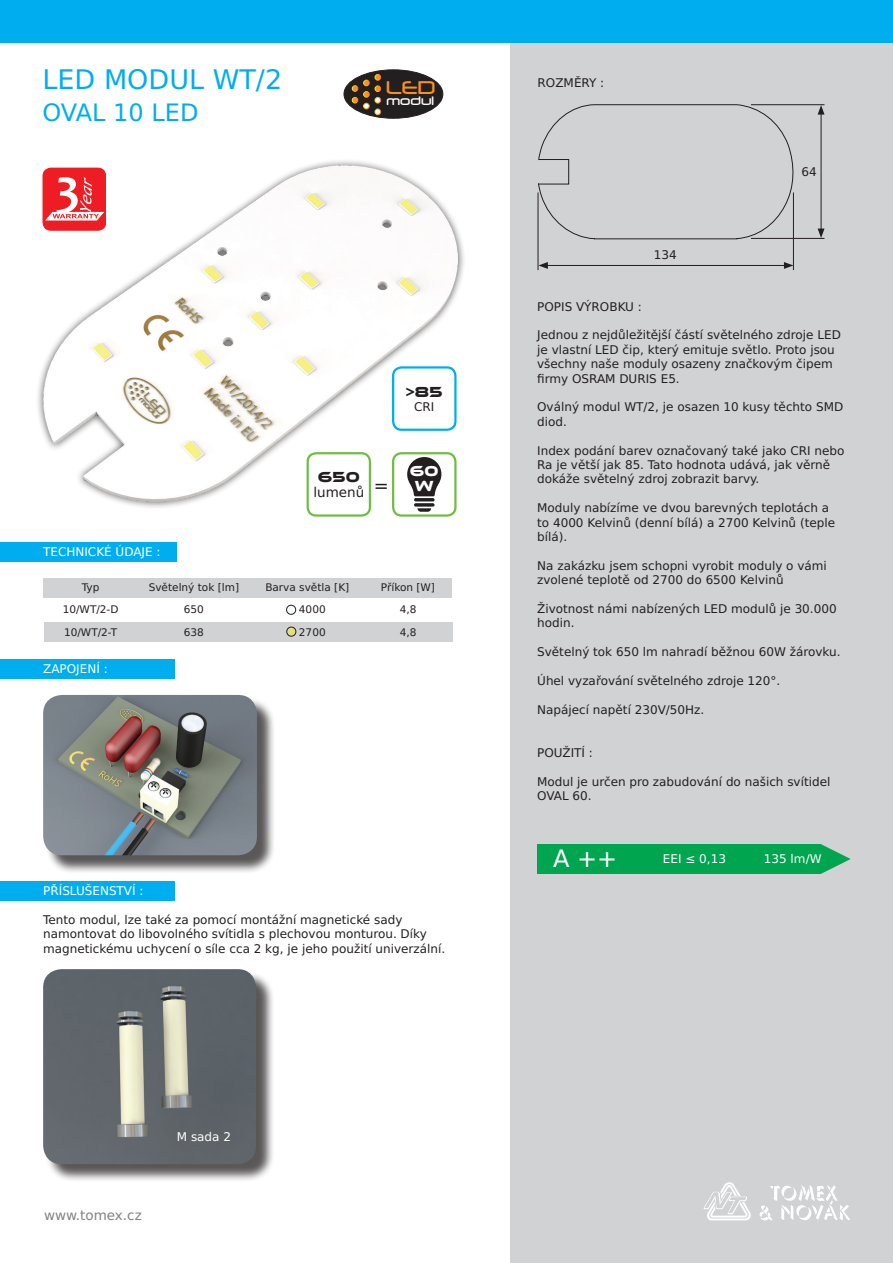
<style>
.page{position:relative;width:893px;height:1263px;background:#fff}
.page>*{position:absolute;margin:0;border:0;box-sizing:border-box;transform-origin:0 0}
.t1{font:27px "TOMEX";color:#00aeef}
.t2{font:24px "TOMEX";color:#00aeef}
.t3{font:24px "TOMEX";color:#fff}
.t4{font:21.6px "Neuropol";color:#f7931d}
.t5{font:18px "TOMEX";color:#231f20}
.t6{font:15px "Ethnocentric Rg";color:#231f20}
.t7{font:15px "Ethnocentric Rg";color:#fff}
.t8{font:14.4px "Neuropol";color:#fff}
.t9{font:13.5px "TOMEX";color:#808285}
.t10{font:13.5px "TOMEX";color:#231f20}
.t11{font:12px/14.4px "TOMEX";color:#231f20}
.t12{font:12px "TOMEX";color:#fff}
.t13{font:10.5px "TOMEX";color:#231f20}
</style>
<div class="page">
<div style="left:36px;top:158px;width:430px;height:352px;background:#231f20;opacity:.75"></div>
<img style="left:44px;top:166px;width:414px;height:336px">
<div style="left:510px;top:0;width:383px;height:1263px;background:#d1d2d4"></div>
<div style="left:0;top:0;width:893px;height:43px;background:#00aeef"></div>
<hr style="left:793px;top:192px;width:1px;height:78px;background:#231f20">
<hr style="left:545px;top:265px;width:241px;height:1px;background:#231f20">
<svg style="left:539px;top:262px;width:9px;height:7px"></svg>
<svg style="left:784px;top:262px;width:9px;height:7px"></svg>
<hr style="left:751px;top:104px;width:73px;height:1px;background:#231f20">
<hr style="left:821px;top:112px;width:1px;height:119px;background:#231f20">
<svg style="left:818px;top:229px;width:6px;height:9px"></svg>
<svg style="left:818px;top:105px;width:6px;height:10px"></svg>
<div style="left:344px;top:70px;width:99px;height:48px;background:#231f20;border-radius:50%"></div>
<div style="left:344px;top:70px;width:99px;height:48px;border:1px solid #231f20;border-radius:50%"></div>
<div style="left:363px;top:103px;width:7px;height:6px;border:1px solid #fff;border-radius:50%"></div>
<div style="left:375px;top:74px;width:6px;height:7px;border:1px solid #fff;border-radius:50%"></div>
<div style="left:375px;top:85px;width:6px;height:7px;border:1px solid #fff;border-radius:50%"></div>
<div style="left:363px;top:80px;width:7px;height:6px;border:1px solid #fff;border-radius:50%"></div>
<div style="left:363px;top:91px;width:7px;height:7px;border:1px solid #fff;border-radius:50%"></div>
<svg style="left:352px;top:80px;width:17px;height:29px"></svg>
<svg style="left:375px;top:86px;width:6px;height:17px"></svg>
<svg style="left:375px;top:109px;width:6px;height:6px"></svg>
<svg style="left:43px;top:168px;width:63px;height:63px;background:#f14c51"></svg>
<div style="left:392px;top:452px;width:65px;height:65px;border:2px solid #6ebe44;border-radius:9px"></div>
<svg style="left:407px;top:457px;width:34px;height:55px"></svg>
<div style="left:307px;top:452px;width:64px;height:65px;border:2px solid #6ebe44;border-radius:9px"></div>
<div style="left:392px;top:366px;width:65px;height:65px;border:2px solid #00aeef;border-radius:9px"></div>
<div style="left:0;top:881px;width:175px;height:19px;background:#00aeef"></div>
<div style="left:0;top:659px;width:175px;height:19px;background:#00aeef"></div>
<div style="left:0;top:542px;width:176px;height:19px;background:#00aeef"></div>
<div style="left:45px;top:697px;width:230px;height:177px;background:#231f20;opacity:.75"></div>
<img style="left:43px;top:695px;width:214px;height:160px">
<div style="left:45px;top:971px;width:230px;height:212px;background:#231f20;opacity:.75"></div>
<img style="left:43px;top:969px;width:213px;height:195px">
<div style="left:44px;top:622px;width:408px;height:19px;background:#d1d2d4"></div>
<div style="left:44px;top:578px;width:408px;height:20px;background:#d1d2d4"></div>
<div style="left:287px;top:627px;width:9px;height:9px;background:#e3de80;border-radius:50%"></div>
<div style="left:287px;top:605px;width:9px;height:9px;background:#fafdfe;border-radius:50%"></div>
<div style="left:286px;top:605px;width:10px;height:9px;border:1px solid #231f20;border-radius:50%"></div>
<div style="left:287px;top:627px;width:9px;height:9px;border:1px solid #231f20;border-radius:50%"></div>
<svg style="left:703px;top:1182px;width:147px;height:38px"></svg>
<div style="left:537px;top:844px;width:284px;height:30px;background:#00a54f"></div>
<svg style="left:821px;top:844px;width:30px;height:30px"></svg>
<svg style="left:537px;top:104px;width:258px;height:136px"></svg>
<div style="left:538px;top:159px;width:31px;height:25px;border:1px solid #231f20"></div>
<hr style="left:751px;top:238px;width:73px;height:1px;background:#231f20">
<hr style="left:538px;top:192px;width:1px;height:78px;background:#231f20">
<p class="t1" style="left:43px;top:57px;width:241px">LED MODUL WT/2</p>
<p class="t2" style="left:43px;top:93px;width:157px">OVAL 10 LED</p>
<p class="t4" style="left:386px;top:76px;width:50px">LED</p>
<p class="t8" style="left:386px;top:93px;width:49px">modul</p>
<p class="t12" style="left:43px;top:542px;width:119px">TECHNICKÉ ÚDAJE :</p>
<p class="t6" style="left:406px;top:383px;width:38px">&gt;85</p>
<p class="t11" style="left:414px;top:400px;width:22px">CRI</p>
<p class="t6" style="left:318px;top:467px;width:44px">650</p>
<p class="t10" style="left:313px;top:481px;width:52px">lumenů</p>
<p class="t5" style="left:374px;top:471px;width:17px">=</p>
<p class="t7" style="left:410px;top:462px;width:30px">60</p>
<p class="t7" style="left:415px;top:477px;width:20px">W</p>
<p class="t13" style="left:82px;top:578px;width:19px">Typ</p>
<p class="t13" style="left:63px;top:601px;width:57px">10/WT/2-D</p>
<p class="t13" style="left:64px;top:623px;width:55px">10/WT/2-T</p>
<p class="t12" style="left:43px;top:659px;width:66px">ZAPOJENÍ :</p>
<p class="t13" style="left:149px;top:578px;width:92px">Světelný tok [lm]</p>
<p class="t13" style="left:184px;top:601px;width:22px">650</p>
<p class="t13" style="left:184px;top:623px;width:22px">638</p>
<p class="t13" style="left:265px;top:578px;width:85px">Barva světla [K]</p>
<p class="t13" style="left:299px;top:601px;width:28px">4000</p>
<p class="t13" style="left:299px;top:623px;width:28px">2700</p>
<p class="t13" style="left:381px;top:578px;width:56px">Příkon [W]</p>
<p class="t13" style="left:400px;top:601px;width:18px">4,8</p>
<p class="t13" style="left:400px;top:623px;width:18px">4,8</p>
<p class="t12" style="left:43px;top:881px;width:102px">PŘÍSLUŠENSTVÍ :</p>
<p class="t11" style="left:43px;top:912px;width:361px">Tento modul, lze také za pomocí montážní magnetické sady</p>
<p class="t11" style="left:43px;top:927px;width:404px">namontovat do libovolného svítidla s plechovou monturou. Díky magnetickému uchycení o síle cca 2 kg, je jeho použití univerzální.</p>
<p class="t9" style="left:44px;top:1205px;width:99px">www.tomex.cz</p>
<p class="t12" style="left:177px;top:1127px;width:56px">M sada 2</p>
<p class="t11" style="left:538px;top:75px;width:68px">ROZMĚRY :</p>
<p class="t11" style="left:654px;top:247px;width:24px">134</p>
<p class="t11" style="left:801px;top:164px;width:17px">64</p>
<p class="t11" style="left:537px;top:299px;width:106px">POPIS VÝROBKU :</p>
<p class="t11" style="left:537px;top:328px;width:305px">Jednou z nejdůležitější částí světelného zdroje LED je vlastní LED čip, který emituje světlo. Proto jsou všechny naše moduly osazeny značkovým čipem firmy OSRAM DURIS E5.</p>
<p class="t11" style="left:537px;top:400px;width:308px">Oválný modul WT/2, je osazen 10 kusy těchto SMD diod.</p>
<p class="t11" style="left:537px;top:443px;width:309px">Index podání barev označovaný také jako CRI nebo<br>Ra je větší jak 85. Tato hodnota udává, jak věrně dokáže světelný zdroj zobrazit barvy.</p>
<p class="t11" style="left:537px;top:500px;width:299px">Moduly nabízíme ve dvou barevných teplotách a to 4000 Kelvinů (denní bílá) a 2700 Kelvinů (teple bílá).</p>
<p class="t11" style="left:537px;top:558px;width:291px">Na zakázku jsem schopni vyrobit moduly o vámi zvolené teplotě od 2700 do 6500 Kelvinů</p>
<p class="t11" style="left:537px;top:601px;width:301px">Životnost námi nabízených LED modulů je 30.000 hodin.</p>
<p class="t11" style="left:537px;top:644px;width:305px">Světelný tok 650 lm nahradí běžnou 60W žárovku.</p>
<p class="t11" style="left:537px;top:673px;width:245px">Úhel vyzařování světelného zdroje 120°.</p>
<p class="t11" style="left:537px;top:702px;width:169px">Napájecí napětí 230V/50Hz.</p>
<p class="t11" style="left:537px;top:745px;width:57px">POUŽITÍ :</p>
<p class="t11" style="left:537px;top:774px;width:295px">Modul je určen pro zabudování do našich svítidel<br>OVAL 60.</p>
<p class="t3" style="left:553px;top:839px;width:66px">A ++</p>
<p class="t12" style="left:663px;top:849px;width:65px">EEI ≤ 0,13</p>
<p class="t12" style="left:764px;top:849px;width:59px">135 lm/W</p>
</div>
